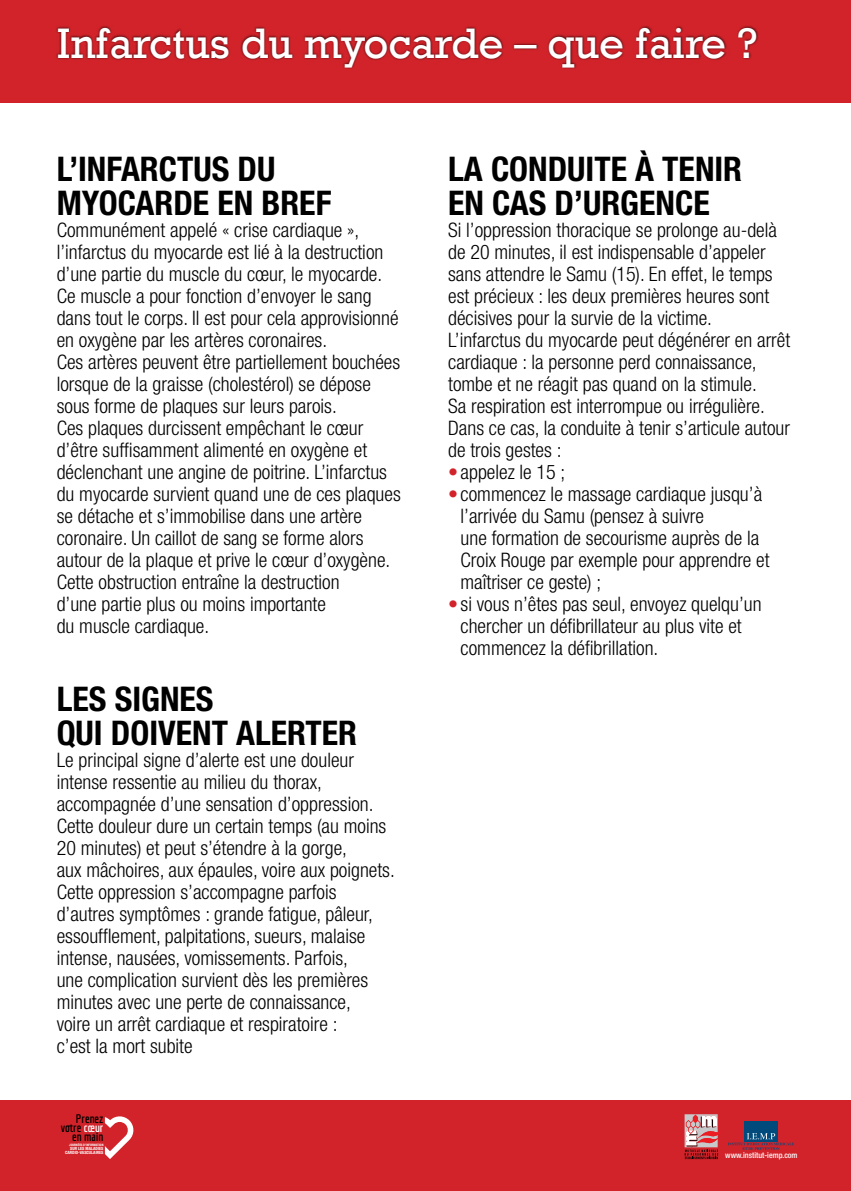
<style>
.page{position:relative;width:851px;height:1191px;background:#fff}
.page>*{position:absolute;margin:0;border:0;box-sizing:border-box;transform-origin:0 0}
.t1{font:43.8px "Rockwell";color:#fff}
.t2{font:700 condensed 34px/34px "Helvetica Neue";color:#000}
.t3{font:300 condensed 20px/22px "Helvetica Neue";color:#000}
.t4{font:700 12px/9px "Economica";color:#000;text-align:right}
.t5{font:500 condensed 8px "Helvetica Neue";color:#fff}
.t6{font:700 condensed 4.4px/4px "Helvetica Neue";color:#fff;text-align:right}
.t7{font:700 condensed 3.2px "Helvetica Neue";color:#fff}
.s1{color:#fff}
.s2{color:#d2232a}
</style>
<div class="page">
<div style="left:0;top:1100px;width:850px;height:91px;background:#d2232a"></div>
<div style="left:0;top:0;width:850px;height:102px;background:#d2232a"></div>
<svg style="left:105px;top:1116px;width:29px;height:43px"></svg>
<div style="left:55px;top:25px;width:703px;height:44px;background:#000;opacity:.7"></div>
<svg style="left:684px;top:1114px;width:110px;height:45px"></svg>
<h1 class="t1" style="left:57px;top:18px;width:702px">Infarctus du myocarde – que faire ?</h1>
<h2 class="t2" style="left:57px;top:151px;width:276px">L’INFARCTUS DU<br>MYOCARDE EN BREF</h2>
<p class="t3" style="left:57px;top:219px;width:345px">Communément appelé « crise cardiaque », l’infarctus du myocarde est lié à la destruction d’une partie du muscle du cœur, le myocarde.<br>Ce muscle a pour fonction d’envoyer le sang dans tout le corps. Il est pour cela approvisionné en oxygène par les artères coronaires.<br>Ces artères peuvent être partiellement bouchées lorsque de la graisse (cholestérol) se dépose sous forme de plaques sur leurs parois.<br>Ces plaques durcissent empêchant le cœur d’être suffisamment alimenté en oxygène et déclenchant une angine de poitrine. L’infarctus du myocarde survient quand une de ces plaques se détache et s’immobilise dans une artère coronaire. Un caillot de sang se forme alors autour de la plaque et prive le cœur d’oxygène.<br>Cette obstruction entraîne la destruction<br>d’une partie plus ou moins importante<br>du muscle cardiaque.</p>
<h2 class="t2" style="left:57px;top:681px;width:302px">LES SIGNES<br>QUI DOIVENT ALERTER</h2>
<p class="t3" style="left:57px;top:749px;width:339px">Le principal signe d’alerte est une douleur intense ressentie au milieu du thorax, accompagnée d’une sensation d’oppression.<br>Cette douleur dure un certain temps (au moins 20 minutes) et peut s’étendre à la gorge,<br>aux mâchoires, aux épaules, voire aux poignets.<br>Cette oppression s’accompagne parfois d’autres symptômes : grande fatigue, pâleur, essoufflement, palpitations, sueurs, malaise intense, nausées, vomissements. Parfois,<br>une complication survient dès les premières minutes avec une perte de connaissance,<br>voire un arrêt cardiaque et respiratoire :<br>c’est la mort subite</p>
<p class="t4" style="left:61px;top:1114px;width:44px">Prenez votre <span class="s1">cœur </span>en main</p>
<p class="t7" style="left:69px;top:1142px;width:36px">JOURNÉES D’INFORMATION</p>
<p class="t6" style="left:65px;top:1146px;width:40px">SUR LES MALADIES<br>CARDIO-VASCULAIRES</p>
<h2 class="t2" style="left:448px;top:151px;width:295px">LA CONDUITE À TENIR<br>EN CAS D’URGENCE</h2>
<p class="t3" style="left:448px;top:219px;width:343px">Si l’oppression thoracique se prolonge au-delà de 20 minutes, il est indispensable d’appeler sans attendre le Samu (15). En effet, le temps est précieux : les deux premières heures sont décisives pour la survie de la victime.<br>L’infarctus du myocarde peut dégénérer en arrêt cardiaque : la personne perd connaissance, tombe et ne réagit pas quand on la stimule.<br>Sa respiration est interrompue ou irrégulière.<br>Dans ce cas, la conduite à tenir s’articule autour de trois gestes :</p>
<p class="t3" style="left:448px;top:461px;width:119px"><span class="s2">•</span> appelez le 15 ;</p>
<p class="t3" style="left:460px;top:483px;width:310px;text-indent:-12px"><span class="s2">•</span> commencez le massage cardiaque jusqu’à l’arrivée du Samu (pensez à suivre<br>une formation de secourisme auprès de la Croix Rouge par exemple pour apprendre et maîtriser ce geste) ;</p>
<p class="t3" style="left:460px;top:593px;width:302px;text-indent:-12px"><span class="s2">•</span> si vous n’êtes pas seul, envoyez quelqu’un chercher un défibrillateur au plus vite et commencez la défibrillation.</p>
<p class="t5" style="left:725px;top:1150px;width:74px">www.institut-iemp.com</p>
</div>
